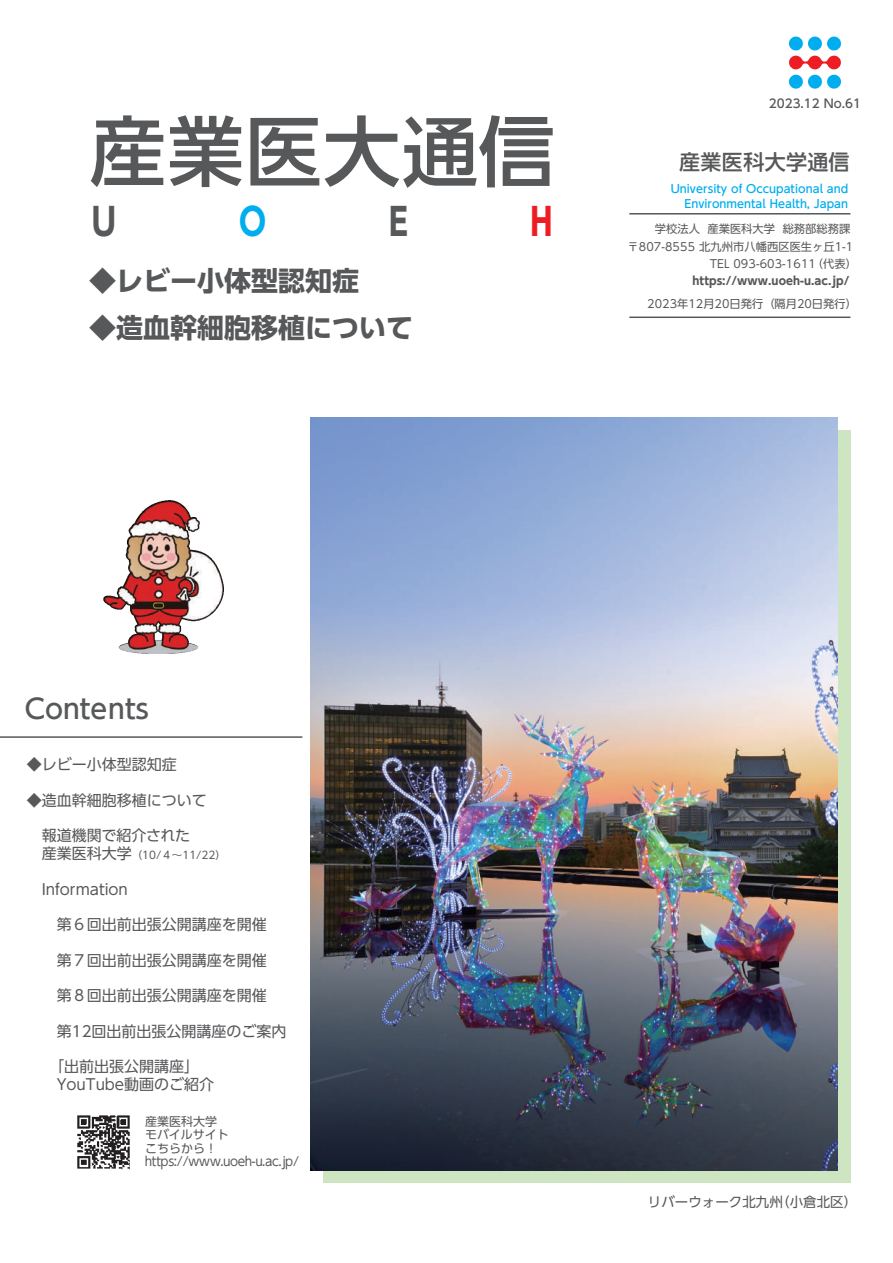
<style>
.page{position:relative;width:893px;height:1263px;background:#fff}
.page>*{position:absolute;margin:0;border:0;box-sizing:border-box;transform-origin:0 0}
.t1{font:500 76.5px "UD Shin Go Pro";letter-spacing:.02em;color:#57585a}
.t2{font:700 37.5px "UD Shin Go Pro";color:#57585a;scale:.8 1}
.t3{font:700 37.5px "UD Shin Go Pro";color:#00aeef;scale:.8 1}
.t4{font:700 37.5px "UD Shin Go Pro";color:#ee1d23;scale:.8 1}
.t5{font:700 27px "UD Shin Go Pro";color:#57585a}
.t6{font:500 27px "UD Shin Go Pro";color:#57585a}
.t7{font:500 21px "UD Shin Go Pro";letter-spacing:.02em;color:#57585a}
.t8{font:15px/18px "UD Shin Go Pro";color:#57585a}
.t9{font:13.5px "UD Shin Go Pro";color:#57585a}
.t10{font:12.45px "UD Shin Go Pro";letter-spacing:-.03em;color:#57585a;scale:.96 1}
.t11{font:12px/13.5px "UD Shin Go Pro";color:#57585a}
.t12{font:500 12px "UD Shin Go Pro";color:#57585a}
.t13{font:11.25px "UD Shin Go Pro";color:#57585a}
.t14{font:500 11.25px/15px "UD Shin Go Pro";color:#00aeef;text-align:right}
.t15{font:700 11.25px "UD Shin Go Pro";letter-spacing:.01em;color:#57585a}
.t16{font:10.5px "UD Shin Go Pro";color:#57585a}
.s1{font-size:15px}
</style>
<div class="page">
<div style="left:323px;top:430px;width:527px;height:753px;background:#cde5c1"></div>
<hr style="left:629px;top:213px;width:221px;height:2px;background:#57585a">
<hr style="left:629px;top:316px;width:221px;height:2px;background:#57585a">
<img style="left:77px;top:1115px;width:53px;height:55px">
<hr style="left:0;top:736px;width:302px;height:2px;background:#57585a">
<svg style="left:789px;top:37px;width:52px;height:13px"></svg>
<svg style="left:789px;top:56px;width:52px;height:33px"></svg>
<img style="left:310px;top:417px;width:528px;height:753px">
<img style="left:104px;top:500px;width:120px;height:153px">
<h1 class="t1" style="left:89px;top:89px;width:467px">産業医大通信</h1>
<h2 class="t2" style="left:92px;top:191px;width:32px">U</h2>
<h2 class="t3" style="left:239px;top:191px;width:35px">O</h2>
<h2 class="t2" style="left:389px;top:191px;width:25px">E</h2>
<h2 class="t4" style="left:531px;top:191px;width:29px">H</h2>
<h3 class="t5" style="left:89px;top:259px;width:272px">◆レビー小体型認知症</h3>
<h3 class="t5" style="left:89px;top:306px;width:326px">◆造血幹細胞移植について</h3>
<p class="t12" style="left:769px;top:94px;width:94px">2023.12 No.61</p>
<h3 class="t7" style="left:679px;top:145px;width:172px">産業医科大学通信</h3>
<p class="t14" style="left:671px;top:181px;width:179px">University of Occupational and<br>Environmental Health, Japan</p>
<p class="t13" style="left:655px;top:220px;width:197px">学校法人 産業医科大学 総務部総務課</p>
<p class="t13" style="left:628px;top:237px;width:227px">〒807-8555 北九州市八幡西区医生ヶ丘1-1</p>
<p class="t13" style="left:710px;top:254px;width:149px">TEL 093-603-1611（代表）</p>
<p class="t15" style="left:692px;top:272px;width:158px">https://www.uoeh-u.ac.jp/</p>
<p class="t13" style="left:647px;top:294px;width:211px">2023年12月20日発行（隔月20日発行）</p>
<h3 class="t6" style="left:25px;top:687px;width:126px">Contents</h3>
<p class="t8" style="left:27px;top:755px;width:151px">◆レビー小体型認知症</p>
<p class="t8" style="left:27px;top:791px;width:182px">◆造血幹細胞移植について</p>
<p class="t8" style="left:42px;top:826px;width:150px">報道機関で紹介された</p>
<p class="t16" style="left:27px;top:847px;width:201px"><span class="s1">　産業医科大学</span>（10/４～11/22）</p>
<p class="t8" style="left:27px;top:880px;width:103px">　Information</p>
<p class="t8" style="left:57px;top:915px;width:211px">第６回出前出張公開講座を開催</p>
<p class="t8" style="left:57px;top:951px;width:211px">第７回出前出張公開講座を開催</p>
<p class="t8" style="left:57px;top:986px;width:211px">第８回出前出張公開講座を開催</p>
<p class="t8" style="left:57px;top:1022px;width:231px">第12回出前出張公開講座のご案内</p>
<p class="t8" style="left:57px;top:1057px;width:159px;text-indent:-8px">「出前出張公開講座」<br>YouTube動画のご紹介</p>
<p class="t11" style="left:145px;top:1114px;width:85px">産業医科大学モバイルサイトこちらから！</p>
<p class="t10" style="left:145px;top:1151px;width:162px">https://www.uoeh-u.ac.jp/</p>
<p class="t9" style="left:648px;top:1191px;width:211px">リバーウォーク北九州（小倉北区）</p>
</div>
